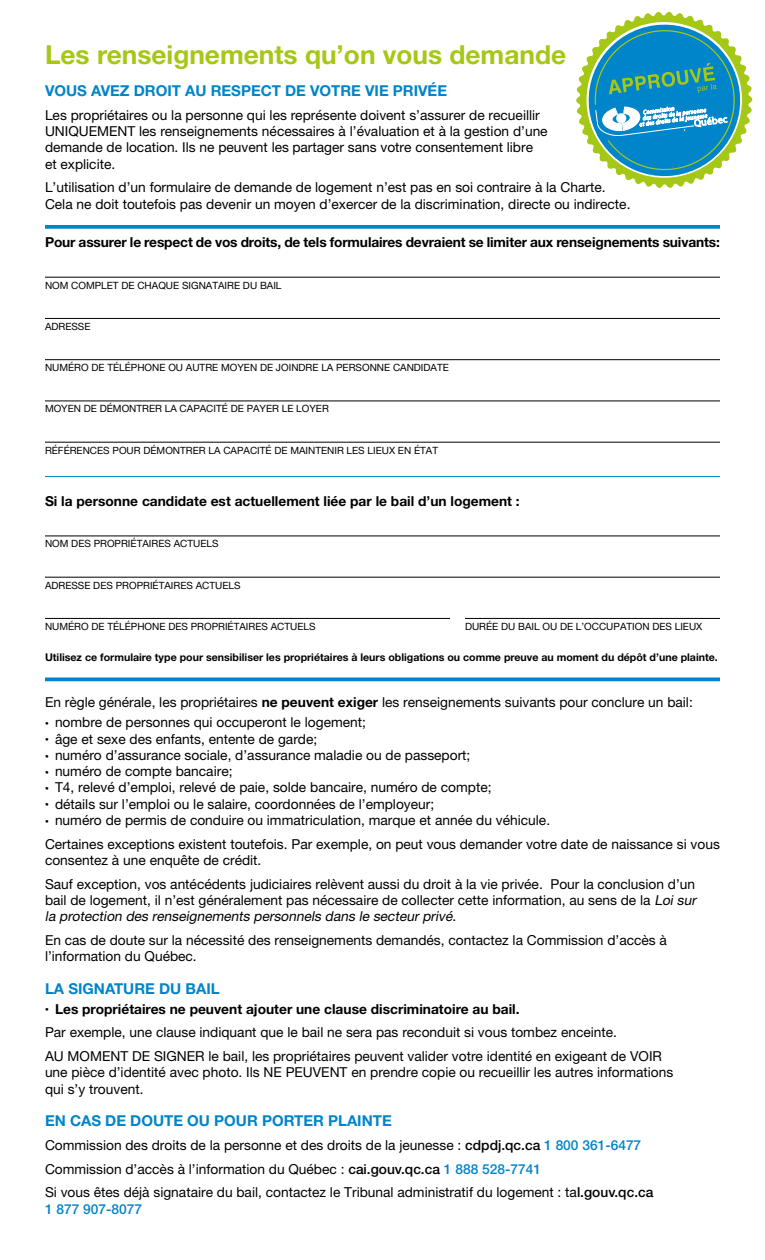
<style>
.page{position:relative;width:765px;height:1260px;background:#fff}
.page>*{position:absolute;margin:0;border:0;box-sizing:border-box;transform-origin:0 0}
.t1{font:700 26.25px "Helvetica Neue LT Pro";color:#a5c715}
.t2{font:700 15px "Helvetica Neue LT Pro";color:#0084ca}
.t3{font:13.75px/16.2px "Helvetica Neue LT Pro";color:#000}
.t4{font:700 13.75px "Helvetica Neue LT Pro";color:#000}
.t5{font:700 10.62px "Helvetica Neue LT Pro";color:#000}
.t6{font:10px "Helvetica Neue LT Pro";color:#000}
.s1{font-weight:700}
.s2{font-size:7.5px}
.s3{font-style:italic}
.s4{font-weight:500}
.s5{font-weight:500;color:#0084ca}
</style>
<div class="page">
<svg style="left:45px;top:677px;width:675px;height:4px;background:#1f93d0"></svg>
<hr style="left:465px;top:618px;width:255px;height:1px;background:#000">
<hr style="left:45px;top:618px;width:405px;height:1px;background:#000">
<hr style="left:45px;top:577px;width:675px;height:1px;background:#000">
<hr style="left:45px;top:536px;width:675px;height:1px;background:#000">
<hr style="left:45px;top:476px;width:675px;height:1px;background:#0084ca">
<hr style="left:45px;top:442px;width:675px;height:1px;background:#000">
<hr style="left:45px;top:401px;width:675px;height:1px;background:#000">
<hr style="left:45px;top:359px;width:675px;height:1px;background:#000">
<hr style="left:45px;top:318px;width:675px;height:1px;background:#000">
<hr style="left:45px;top:277px;width:675px;height:1px;background:#000">
<svg style="left:45px;top:225px;width:675px;height:4px;background:#108bcd"></svg>
<svg style="left:576px;top:12px;width:176px;height:176px"></svg>
<h2 class="t1" style="left:45px;top:38px;width:523px">Les renseignements qu’on vous demande</h2>
<h3 class="t2" style="left:45px;top:82px;width:404px">VOUS AVEZ DROIT AU RESPECT DE VOTRE VIE PRIVÉE</h3>
<p class="t3" style="left:45px;top:107px;width:504px">Les propriétaires ou la personne qui les représente doivent s’assurer de recueillir UNIQUEMENT les renseignements nécessaires à l’évaluation et à la gestion d’une demande de location. Ils ne peuvent les partager sans votre consentement libre et explicite.</p>
<p class="t3" style="left:45px;top:179px;width:587px">L’utilisation d’un formulaire de demande de logement n’est pas en soi contraire à la Charte.<br>Cela ne doit toutefois pas devenir un moyen d’exercer de la discrimination, directe ou indirecte.</p>
<p class="t4" style="left:45px;top:234px;width:676px">Pour assurer le respect de vos droits, de tels formulaires devraient se limiter aux renseignements suivants:</p>
<p class="t6" style="left:45px;top:279px;width:238px">NOM COMPLET DE CHAQUE SIGNATAIRE DU BAIL</p>
<p class="t6" style="left:45px;top:320px;width:47px">ADRESSE</p>
<p class="t6" style="left:45px;top:362px;width:405px">NUMÉRO DE TÉLÉPHONE OU AUTRE MOYEN DE JOINDRE LA PERSONNE CANDIDATE</p>
<p class="t6" style="left:45px;top:403px;width:285px">MOYEN DE DÉMONTRER LA CAPACITÉ DE PAYER LE LOYER</p>
<p class="t6" style="left:45px;top:444px;width:395px">RÉFÉRENCES POUR DÉMONTRER LA CAPACITÉ DE MAINTENIR LES LIEUX EN ÉTAT</p>
<p class="t4" style="left:45px;top:493px;width:476px">Si la personne candidate est actuellement liée par le bail d’un logement :</p>
<p class="t6" style="left:45px;top:538px;width:175px">NOM DES PROPRIÉTAIRES ACTUELS</p>
<p class="t6" style="left:45px;top:579px;width:197px">ADRESSE DES PROPRIÉTAIRES ACTUELS</p>
<p class="t6" style="left:45px;top:620px;width:272px">NUMÉRO DE TÉLÉPHONE DES PROPRIÉTAIRES ACTUELS</p>
<p class="t6" style="left:465px;top:620px;width:239px">DURÉE DU BAIL OU DE L’OCCUPATION DES LIEUX</p>
<p class="t5" style="left:45px;top:651px;width:674px">Utilisez ce formulaire type pour sensibiliser les propriétaires à leurs obligations ou comme preuve au moment du dépôt d’une plainte.</p>
<p class="t3" style="left:45px;top:694px;width:649px">En règle générale, les propriétaires <span class="s1">ne peuvent exiger</span> les renseignements suivants pour conclure un bail:</p>
<p class="t3" style="left:45px;top:714px;width:322px"><span class="s2">•</span> nombre de personnes qui occuperont le logement;</p>
<p class="t3" style="left:45px;top:731px;width:274px"><span class="s2">•</span> âge et sexe des enfants, entente de garde;</p>
<p class="t3" style="left:45px;top:747px;width:427px"><span class="s2">•</span> numéro d’assurance sociale, d’assurance maladie ou de passeport;</p>
<p class="t3" style="left:45px;top:763px;width:189px"><span class="s2">•</span> numéro de compte bancaire;</p>
<p class="t3" style="left:45px;top:779px;width:448px"><span class="s2">•</span> T4, relevé d’emploi, relevé de paie, solde bancaire, numéro de compte;</p>
<p class="t3" style="left:45px;top:796px;width:391px"><span class="s2">•</span> détails sur l’emploi ou le salaire, coordonnées de l’employeur;</p>
<p class="t3" style="left:45px;top:812px;width:507px"><span class="s2">•</span> numéro de permis de conduire ou immatriculation, marque et année du véhicule.</p>
<p class="t3" style="left:45px;top:836px;width:676px">Certaines exceptions existent toutefois. Par exemple, on peut vous demander votre date de naissance si vous consentez à une enquête de crédit.</p>
<p class="t3" style="left:45px;top:876px;width:655px">Sauf exception, vos antécédents judiciaires relèvent aussi du droit à la vie privée. Pour la conclusion d’un bail de logement, il n’est généralement pas nécessaire de collecter cette information, au sens de la <span class="s3">Loi sur la protection des renseignements personnels dans le secteur privé</span>.</p>
<p class="t3" style="left:45px;top:932px;width:623px">En cas de doute sur la nécessité des renseignements demandés, contactez la Commission d’accès à l’information du Québec.</p>
<h3 class="t2" style="left:45px;top:979px;width:176px">LA SIGNATURE DU BAIL</h3>
<p class="t4" style="left:45px;top:1000px;width:476px"><span class="s2">•</span> Les propriétaires ne peuvent ajouter une clause discriminatoire au bail.</p>
<p class="t3" style="left:45px;top:1024px;width:574px">Par exemple, une clause indiquant que le bail ne sera pas reconduit si vous tombez enceinte.</p>
<p class="t3" style="left:45px;top:1048px;width:630px">AU MOMENT DE SIGNER le bail, les propriétaires peuvent valider votre identité en exigeant de VOIR une pièce d’identité avec photo. Ils NE PEUVENT en prendre copie ou recueillir les autres informations qui s’y trouvent.</p>
<h3 class="t2" style="left:45px;top:1112px;width:348px">EN CAS DE DOUTE OU POUR PORTER PLAINTE</h3>
<p class="t3" style="left:45px;top:1137px;width:598px">Commission des droits de la personne et des droits de la jeunesse : <span class="s4">cdpdj.qc.ca</span> <span class="s5">1 800 361-6477</span></p>
<p class="t3" style="left:45px;top:1161px;width:498px">Commission d’accès à l’information du Québec : <span class="s4">cai.gouv.qc.ca</span> <span class="s5">1 888 528-7741</span></p>
<p class="t3" style="left:45px;top:1184px;width:610px">Si vous êtes déjà signataire du bail, contactez le Tribunal administratif du logement : ta<span class="s4">l.gouv.qc.ca<br></span><span class="s5">1 877 907-8077</span></p>
</div>
